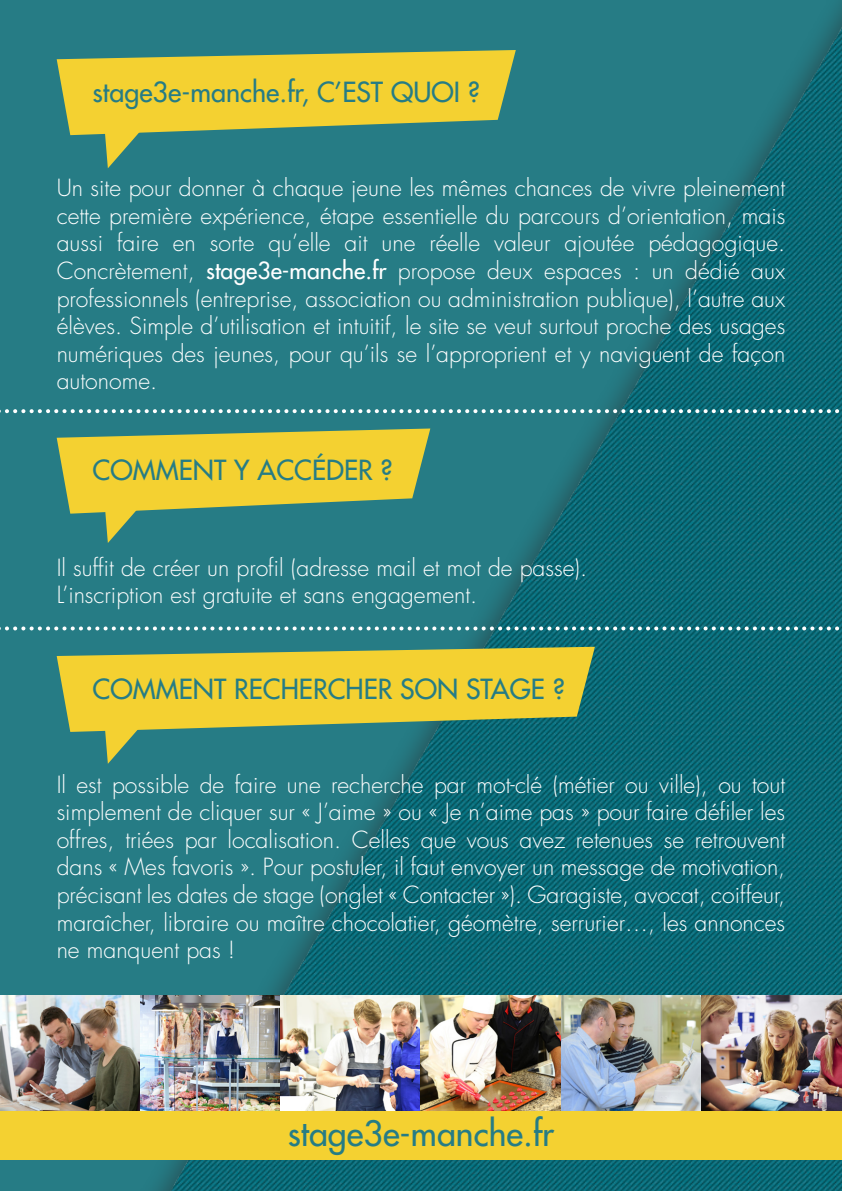
<style>
.page{position:relative;width:842px;height:1191px;background:#fff}
.page>*{position:absolute;margin:0;border:0;box-sizing:border-box;transform-origin:0 0}
.t1{font:34px "Futura";color:#267c85}
.t2{font:27px "Futura";color:#267c85}
.t3{font:300 23px/27.6px "Futura";color:#fff;text-align:justify}
.s1{font-weight:400}
</style>
<div class="page">
<img style="left:0;top:0;width:842px;height:1191px">
<svg style="left:104px;top:732px;width:45px;height:32px"></svg>
<svg style="left:57px;top:50px;width:459px;height:118px;background:#a3af52"></svg>
<svg style="left:57px;top:428px;width:373px;height:115px;background:#a5b051"></svg>
<svg style="left:57px;top:647px;width:538px;height:85px;background:#cfc13d"></svg>
<svg style="left:0;top:409px;width:842px;height:4px"></svg>
<svg style="left:0;top:626px;width:842px;height:4px"></svg>
<div style="left:0;top:1110px;width:842px;height:49px;background:#f4d131"></div>
<img style="left:0;top:995px;width:842px;height:115px">
<p class="t2" style="left:93px;top:75px;width:389px">stage3e-manche.fr, C’EST QUOI ?</p>
<p class="t3" style="left:57px;top:175px;width:730px">Un site pour donner à chaque jeune les mêmes chances de vivre pleinement cette première expérience, étape essentielle du parcours d’orientation, mais aussi faire en sorte qu’elle ait une réelle valeur ajoutée pédagogique.<br>Concrètement, <span class="s1">stage3e-manche.fr</span> propose deux espaces : un dédié aux professionnels (entreprise, association ou administration publique), l’autre aux élèves. Simple d’utilisation et intuitif, le site se veut surtout proche des usages numériques des jeunes, pour qu’ils se l’approprient et y naviguent de façon autonome.</p>
<p class="t2" style="left:93px;top:453px;width:302px">COMMENT Y ACCÉDER ?</p>
<p class="t3" style="left:57px;top:554px;width:532px">Il suffit de créer un profil (adresse mail et mot de passe).</p>
<p class="t3" style="left:57px;top:582px;width:422px">L’inscription est gratuite et sans engagement.</p>
<p class="t2" style="left:93px;top:672px;width:474px">COMMENT RECHERCHER SON STAGE ?</p>
<p class="t3" style="left:57px;top:771px;width:730px">Il est possible de faire une recherche par mot-clé (métier ou ville), ou tout simplement de cliquer sur « J’aime » ou « Je n’aime pas » pour faire défiler les offres, triées par localisation. Celles que vous avez retenues se retrouvent dans « Mes favoris ». Pour postuler, il faut envoyer un message de motivation, précisant les dates de stage (onglet « Contacter »). Garagiste, avocat, coiffeur, maraîcher, libraire ou maître chocolatier, géomètre, serrurier…, les annonces ne manquent pas !</p>
<p class="t1" style="left:288px;top:1112px;width:268px">stage3e-manche.fr</p>
</div>
